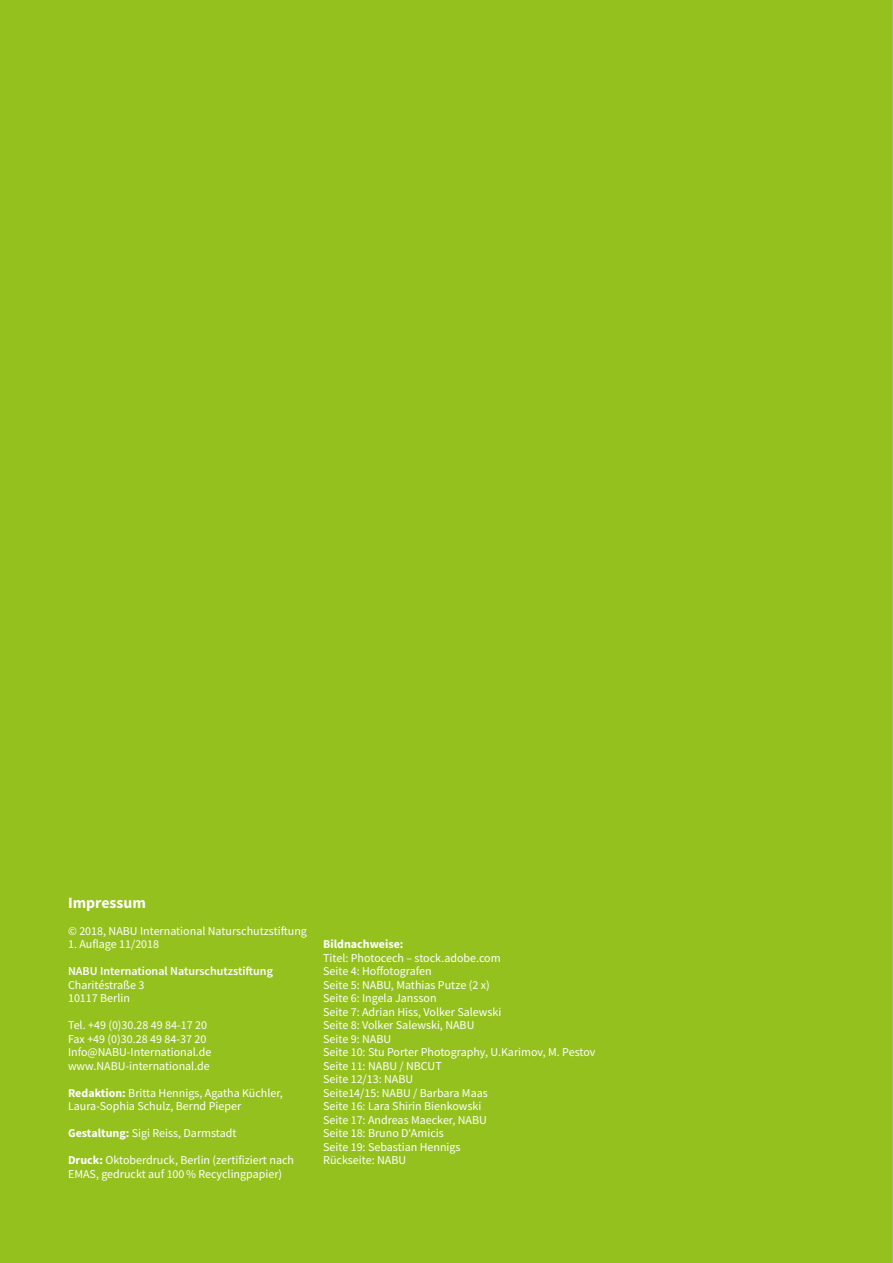
<style>
.page{position:relative;width:893px;height:1263px;background:#95c11f}
.page>*{position:absolute;margin:0;border:0;box-sizing:border-box;transform-origin:0 0}
.t1{font:700 15.75px "Source Sans Pro";color:#fff}
.t2{font:12px/13.5px "Source Sans Pro";color:#fff}
.t3{font:600 12px "Source Sans Pro";color:#fff}
.t4{font:700 12px "Source Sans Pro";color:#fff}
.s1{font-weight:700}
</style>
<div class="page">
<hr style="left:892px;top:0;width:1px;height:1263px;background:#b3b2b2">
<h1 class="t1" style="left:68px;top:892px;width:79px">Impressum</h1>
<p class="t2" style="left:68px;top:924px;width:240px">© 2018, NABU International Naturschutzstiftung</p>
<p class="t2" style="left:68px;top:937px;width:93px">1. Auflage 11/2018</p>
<p class="t3" style="left:68px;top:963px;width:206px">NABU International Naturschutzstiftung</p>
<p class="t2" style="left:68px;top:978px;width:78px">Charitéstraße 3<br>10117 Berlin</p>
<p class="t2" style="left:68px;top:1018px;width:145px">Tel. +49 (0)30.28 49 84-17 20<br>Fax +49 (0)30.28 49 84-37 20<br>Info@NABU-International.de www.NABU-international.de</p>
<p class="t2" style="left:68px;top:1086px;width:216px"><span class="s1">Redaktion:</span> Britta Hennigs, Agatha Küchler,<br>Laura-Sophia Schulz, Bernd Pieper</p>
<p class="t2" style="left:68px;top:1126px;width:170px"><span class="s1">Gestaltung:</span> Sigi Reiss, Darmstadt</p>
<p class="t2" style="left:68px;top:1153px;width:228px"><span class="s1">Druck:</span> Oktoberdruck, Berlin (zertifiziert nach<br>EMAS, gedruckt auf 100% Recyclingpapier)</p>
<p class="t4" style="left:323px;top:936px;width:82px">Bildnachweise:</p>
<p class="t2" style="left:323px;top:951px;width:274px">Titel: Photocech – stock.adobe.com<br>Seite 4: Hoffotografen<br>Seite 5: NABU, Mathias Putze (2 x)<br>Seite 6: Ingela Jansson<br>Seite 7: Adrian Hiss, Volker Salewski<br>Seite 8: Volker Salewski, NABU<br>Seite 9: NABU<br>Seite 10: Stu Porter Photography, U.Karimov, M. Pestov<br>Seite 11: NABU / NBCUT<br>Seite 12/13: NABU<br>Seite14/15: NABU / Barbara Maas<br>Seite 16: Lara Shirin Bienkowski<br>Seite 17: Andreas Maecker, NABU<br>Seite 18: Bruno D‘Amicis<br>Seite 19: Sebastian Hennigs<br>Rückseite: NABU</p>
</div>
